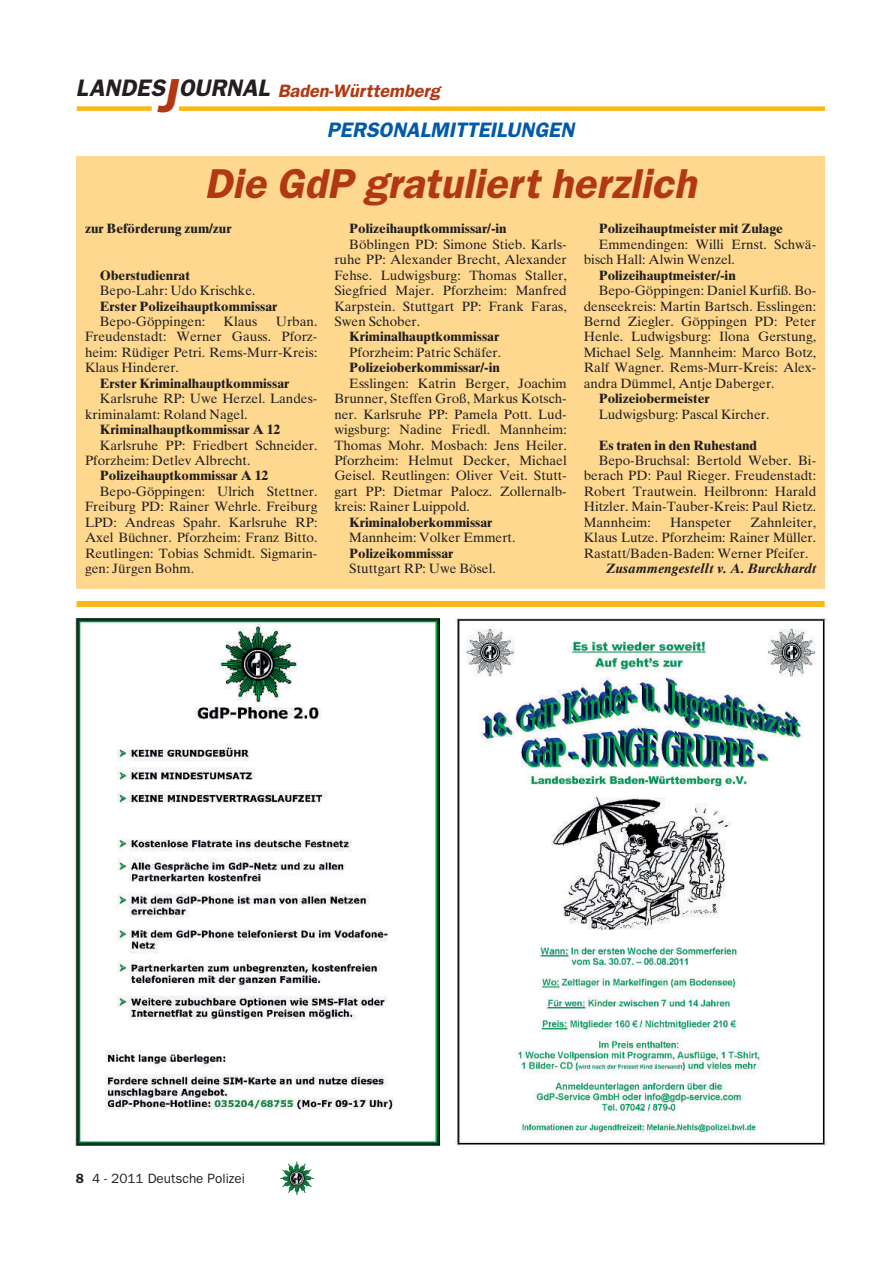
<style>
.page{position:relative;width:893px;height:1263px;background:#fff}
.page>*{position:absolute;margin:0;border:0;box-sizing:border-box;transform-origin:0 0}
.t1{font:42px "Franklin Gothic Demi Oblique OV IAXPPA";color:#b23814}
.t2{font:21px "Franklin Gothic Demi Oblique OV IAXPPA";color:#015aaa}
.t3{font:18px "Franklin Gothic Demi Oblique OV IAXPPA";color:#b23814}
.t4{font:13.5px/15.5px "Times Ten Roman OV CAXPPA";color:#231f20;text-align:justify}
.t5{font:13.5px "Times Ten Bold OV DAXPPA";color:#231f20}
.t6{font:13.5px "Times Ten Bold Italic OV EAXPPA";color:#231f20}
.t7{font:13.5px "Franklin Gothic Book OV GAXPPA";color:#231f20}
.s1{font-size:24px;color:#231f20}
.s2{font-size:48px}
.s3{font-family:"Franklin Gothic Demi OV FAXPPA"}
</style>
<div class="page">
<div style="left:77px;top:156px;width:748px;height:433px;background:#fed88f"></div>
<img style="left:282px;top:1163px;width:32px;height:32px">
<div style="left:77px;top:106px;width:75px;height:5px;background:#fcb814"></div>
<div style="left:179px;top:106px;width:646px;height:5px;background:#fcb814"></div>
<img style="left:75px;top:618px;width:366px;height:528px">
<img style="left:456px;top:618px;width:372px;height:528px">
<div style="left:77px;top:601px;width:748px;height:6px;background:#fcb814"></div>
<h3 class="t3" style="left:76px;top:84px;width:366px"><span class="s1">LANDES</span><span class="s2">J</span><span class="s1">OURNAL</span> Baden-Württemberg</h3>
<h2 class="t2" style="left:327px;top:121px;width:249px">PERSONALMITTEILUNGEN</h2>
<h1 class="t1" style="left:205px;top:167px;width:493px">Die GdP gratuliert herzlich</h1>
<p class="t5" style="left:85px;top:224px;width:148px">zur Beförderung zum/zur</p>
<p class="t5" style="left:100px;top:270px;width:91px">Oberstudienrat</p>
<p class="t4" style="left:100px;top:284px;width:157px">Bepo-Lahr: Udo Krischke.</p>
<p class="t5" style="left:100px;top:301px;width:179px">Erster Polizeihauptkommissar</p>
<p class="t4" style="left:100px;top:315px;width:107px">Bepo-Göppingen:</p>
<p class="t4" style="left:224px;top:315px;width:35px">Klaus</p>
<p class="t4" style="left:85px;top:315px;width:234px;text-indent:191px">Urban.<br>Freudenstadt: Werner Gauss. Pforz&shy;heim: Rüdiger Petri. Rems-Murr-Kreis:<br>Klaus Hinderer.</p>
<p class="t5" style="left:100px;top:378px;width:191px">Erster Kriminalhauptkommissar</p>
<p class="t4" style="left:85px;top:392px;width:234px;text-indent:15px">Karlsruhe RP: Uwe Herzel. Landes&shy;kriminalamt: Roland Nagel.</p>
<p class="t5" style="left:100px;top:424px;width:182px">Kriminalhauptkommissar A 12</p>
<p class="t4" style="left:85px;top:439px;width:234px;text-indent:15px">Karlsruhe PP: Friedbert Schneider.<br>Pforzheim: Detlev Albrecht.</p>
<p class="t5" style="left:100px;top:471px;width:170px">Polizeihauptkommissar A 12</p>
<p class="t4" style="left:85px;top:485px;width:234px;text-indent:15px">Bepo-Göppingen: Ulrich Stettner.<br>Freiburg PD: Rainer Wehrle. Freiburg LPD: Andreas Spahr. Karlsruhe RP:<br>Axel Büchner. Pforzheim: Franz Bitto.<br>Reutlingen: Tobias Schmidt. Sigmarin&shy;gen: Jürgen Bohm.</p>
<p class="t5" style="left:349px;top:224px;width:159px">Polizeihauptkommissar/-in</p>
<p class="t4" style="left:334px;top:238px;width:234px;text-indent:15px">Böblingen PD: Simone Stieb. Karls&shy;ruhe PP: Alexander Brecht, Alexander Fehse. Ludwigsburg: Thomas Staller, Siegfried Majer. Pforzheim: Manfred Karpstein. Stuttgart PP: Frank Faras, Swen Schober.</p>
<p class="t5" style="left:349px;top:332px;width:151px">Kriminalhauptkommissar</p>
<p class="t4" style="left:349px;top:346px;width:153px">Pforzheim: Patric Schäfer.</p>
<p class="t5" style="left:349px;top:363px;width:152px">Polizeioberkommissar/-in</p>
<p class="t4" style="left:334px;top:377px;width:234px;text-indent:15px">Esslingen: Katrin Berger, Joachim Brunner, Steffen Groß, Markus Kotsch&shy;ner. Karlsruhe PP: Pamela Pott. Lud&shy;wigsburg: Nadine Friedl. Mannheim:<br>Thomas Mohr. Mosbach: Jens Heiler.<br>Pforzheim: Helmut Decker, Michael Geisel. Reutlingen: Oliver Veit. Stutt&shy;gart PP: Dietmar Palocz. Zollernalb&shy;kreis: Rainer Luippold.</p>
<p class="t5" style="left:349px;top:517px;width:145px">Kriminaloberkommissar</p>
<p class="t4" style="left:349px;top:531px;width:168px">Mannheim: Volker Emmert.</p>
<p class="t5" style="left:349px;top:548px;width:106px">Polizeikommissar</p>
<p class="t4" style="left:349px;top:562px;width:148px">Stuttgart RP: Uwe Bösel.</p>
<p class="t5" style="left:599px;top:224px;width:186px">Polizeihauptmeister mit Zulage</p>
<p class="t4" style="left:584px;top:238px;width:234px;text-indent:15px">Emmendingen: Willi Ernst. Schwä&shy;bisch Hall: Alwin Wenzel.</p>
<p class="t5" style="left:599px;top:270px;width:139px">Polizeihauptmeister/-in</p>
<p class="t4" style="left:584px;top:284px;width:234px;text-indent:15px">Bepo-Göppingen: Daniel Kurfiß. Bo&shy;denseekreis: Martin Bartsch. Esslingen:<br>Bernd Ziegler. Göppingen PD: Peter Henle. Ludwigsburg: Ilona Gerstung, Michael Selg. Mannheim: Marco Botz, Ralf Wagner. Rems-Murr-Kreis: Alex&shy;andra Dümmel, Antje Daberger.</p>
<p class="t5" style="left:599px;top:393px;width:112px">Polizeiobermeister</p>
<p class="t4" style="left:599px;top:408px;width:172px">Ludwigsburg: Pascal Kircher.</p>
<p class="t5" style="left:599px;top:440px;width:160px">Es traten in den Ruhestand</p>
<p class="t4" style="left:584px;top:454px;width:234px;text-indent:15px">Bepo-Bruchsal: Bertold Weber. Bi&shy;berach PD: Paul Rieger. Freudenstadt:<br>Robert Trautwein. Heilbronn: Harald Hitzler. Main-Tauber-Kreis: Paul Rietz.<br>Mannheim:</p>
<p class="t4" style="left:584px;top:516px;width:234px;text-indent:167px">Zahnleiter, Klaus Lutze. Pforzheim: Rainer Müller.<br>Rastatt/Baden-Baden: Werner Pfeifer.</p>
<p class="t6" style="left:606px;top:563px;width:212px">Zusammengestellt v. A. Burckhardt</p>
<p class="t4" style="left:670px;top:516px;width:63px">Hanspeter</p>
<p class="t7" style="left:76px;top:1173px;width:171px"><span class="s3">8</span> 4 - 2011 Deutsche Polizei</p>
</div>
